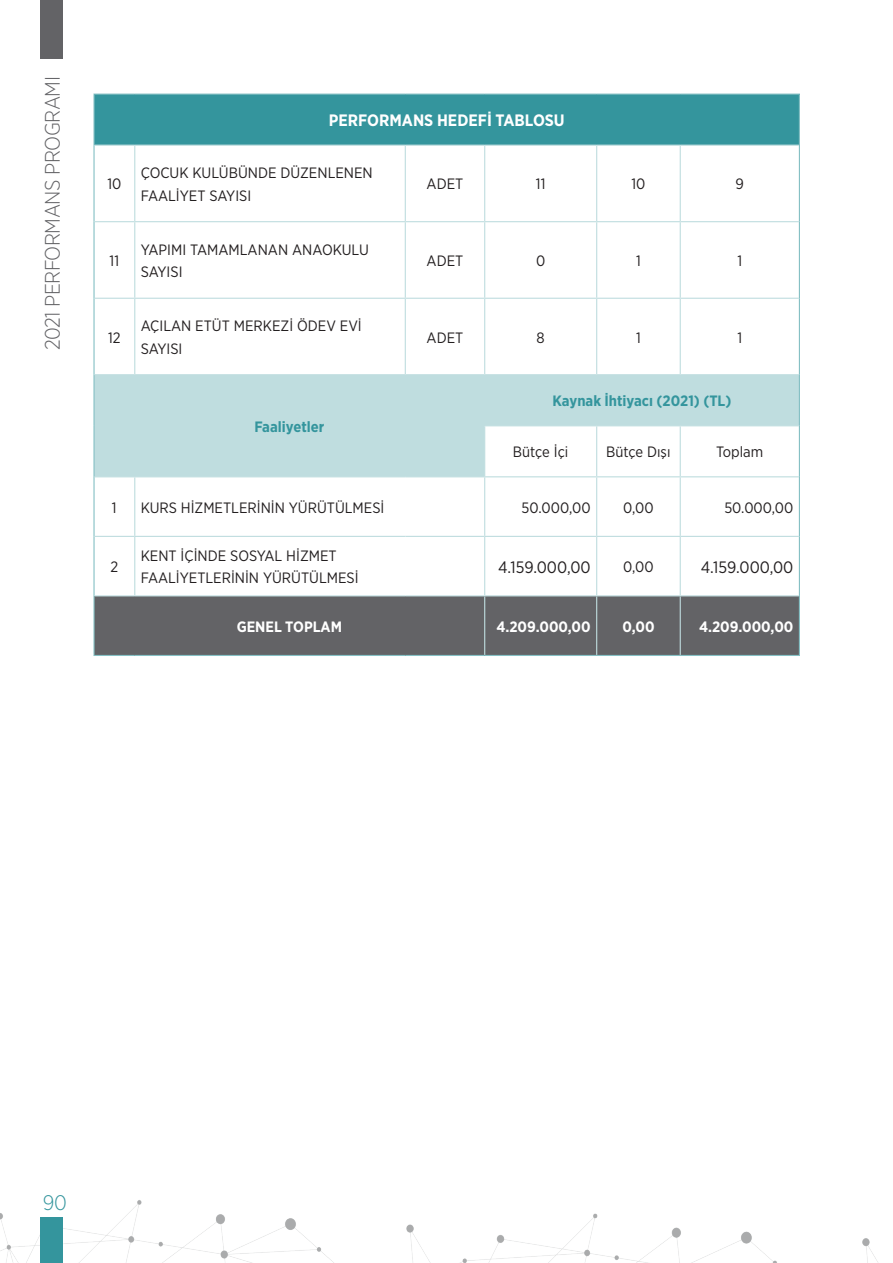
<style>
.page{position:relative;width:893px;height:1263px;background:#fff}
.page>*{position:absolute;margin:0;border:0;box-sizing:border-box;transform-origin:0 0}
.t1{font:300 21px "Gotham Narrow";letter-spacing:-.02em;color:#636366}
.t2{font:300 21px "Gotham Narrow";color:#34959d}
.t3{font:16.5px "Gotham Narrow";color:#231f20}
.t4{font:700 16.5px "Gotham Narrow";color:#fff}
.t5{font:15px/22.5px "Gotham Narrow";color:#231f20}
.t6{font:700 15px "Gotham Narrow";color:#fff}
.t7{font:700 15px "Gotham Narrow";color:#34959d}
</style>
<div class="page">
<div style="left:40px;top:1217px;width:23px;height:46px;background:#34959d"></div>
<div style="left:40px;top:0;width:23px;height:59px;background:#636366"></div>
<div style="left:94px;top:94px;width:705px;height:51px;background:#34959d"></div>
<svg style="left:95px;top:146px;width:704px;height:228px"></svg>
<div style="left:95px;top:375px;width:704px;height:51px;background:#bfdddf"></div>
<svg style="left:95px;top:426px;width:704px;height:169px"></svg>
<div style="left:94px;top:596px;width:391px;height:59px;background:#636366"></div>
<div style="left:485px;top:596px;width:314px;height:59px;background:#636366"></div>
<hr style="left:93px;top:94px;width:42px;height:1px;background:#85c0c4">
<hr style="left:93px;top:95px;width:2px;height:50px;background:#85c0c4">
<hr style="left:135px;top:94px;width:270px;height:1px;background:#85c0c4">
<hr style="left:405px;top:94px;width:80px;height:1px;background:#85c0c4">
<hr style="left:485px;top:94px;width:112px;height:1px;background:#85c0c4">
<hr style="left:597px;top:94px;width:83px;height:1px;background:#85c0c4">
<hr style="left:680px;top:94px;width:120px;height:1px;background:#85c0c4">
<hr style="left:799px;top:95px;width:1px;height:50px;background:#85c0c4">
<hr style="left:93px;top:145px;width:2px;height:77px;background:#85c0c4">
<hr style="left:799px;top:145px;width:1px;height:77px;background:#85c0c4">
<hr style="left:93px;top:222px;width:2px;height:76px;background:#85c0c4">
<hr style="left:799px;top:222px;width:1px;height:76px;background:#85c0c4">
<hr style="left:93px;top:298px;width:2px;height:77px;background:#85c0c4">
<hr style="left:799px;top:298px;width:1px;height:77px;background:#85c0c4">
<hr style="left:93px;top:375px;width:2px;height:51px;background:#85c0c4">
<hr style="left:799px;top:375px;width:1px;height:51px;background:#85c0c4">
<hr style="left:93px;top:426px;width:2px;height:51px;background:#85c0c4">
<hr style="left:799px;top:426px;width:1px;height:51px;background:#85c0c4">
<hr style="left:93px;top:477px;width:2px;height:59px;background:#85c0c4">
<hr style="left:799px;top:477px;width:1px;height:59px;background:#85c0c4">
<hr style="left:93px;top:536px;width:2px;height:60px;background:#85c0c4">
<hr style="left:799px;top:536px;width:1px;height:60px;background:#85c0c4">
<hr style="left:93px;top:596px;width:2px;height:59px;background:#85c0c4">
<hr style="left:799px;top:596px;width:1px;height:59px;background:#85c0c4">
<hr style="left:93px;top:655px;width:42px;height:1px;background:#85c0c4">
<hr style="left:135px;top:655px;width:270px;height:1px;background:#85c0c4">
<hr style="left:405px;top:655px;width:80px;height:1px;background:#85c0c4">
<hr style="left:485px;top:655px;width:112px;height:1px;background:#85c0c4">
<hr style="left:597px;top:655px;width:83px;height:1px;background:#85c0c4">
<hr style="left:680px;top:655px;width:120px;height:1px;background:#85c0c4">
<hr style="left:95px;top:145px;width:40px;height:1px;background:#bfdddf">
<hr style="left:135px;top:145px;width:270px;height:1px;background:#bfdddf">
<hr style="left:134px;top:146px;width:1px;height:75px;background:#bfdddf">
<hr style="left:405px;top:145px;width:80px;height:1px;background:#bfdddf">
<hr style="left:405px;top:146px;width:1px;height:75px;background:#bfdddf">
<hr style="left:485px;top:145px;width:112px;height:1px;background:#bfdddf">
<hr style="left:484px;top:146px;width:1px;height:75px;background:#bfdddf">
<hr style="left:597px;top:145px;width:83px;height:1px;background:#bfdddf">
<hr style="left:596px;top:146px;width:1px;height:75px;background:#bfdddf">
<hr style="left:680px;top:145px;width:119px;height:1px;background:#bfdddf">
<hr style="left:680px;top:146px;width:1px;height:75px;background:#bfdddf">
<hr style="left:95px;top:221px;width:40px;height:1px;background:#bfdddf">
<hr style="left:135px;top:221px;width:270px;height:1px;background:#bfdddf">
<hr style="left:134px;top:222px;width:1px;height:76px;background:#bfdddf">
<hr style="left:405px;top:221px;width:80px;height:1px;background:#bfdddf">
<hr style="left:405px;top:222px;width:1px;height:76px;background:#bfdddf">
<hr style="left:485px;top:221px;width:112px;height:1px;background:#bfdddf">
<hr style="left:484px;top:222px;width:1px;height:76px;background:#bfdddf">
<hr style="left:597px;top:221px;width:83px;height:1px;background:#bfdddf">
<hr style="left:596px;top:222px;width:1px;height:76px;background:#bfdddf">
<hr style="left:680px;top:221px;width:119px;height:1px;background:#bfdddf">
<hr style="left:680px;top:222px;width:1px;height:76px;background:#bfdddf">
<hr style="left:95px;top:298px;width:40px;height:1px;background:#bfdddf">
<hr style="left:135px;top:298px;width:270px;height:1px;background:#bfdddf">
<hr style="left:134px;top:299px;width:1px;height:75px;background:#bfdddf">
<hr style="left:405px;top:298px;width:80px;height:1px;background:#bfdddf">
<hr style="left:405px;top:299px;width:1px;height:75px;background:#bfdddf">
<hr style="left:485px;top:298px;width:112px;height:1px;background:#bfdddf">
<hr style="left:484px;top:299px;width:1px;height:75px;background:#bfdddf">
<hr style="left:597px;top:298px;width:83px;height:1px;background:#bfdddf">
<hr style="left:596px;top:299px;width:1px;height:75px;background:#bfdddf">
<hr style="left:680px;top:298px;width:119px;height:1px;background:#bfdddf">
<hr style="left:680px;top:299px;width:1px;height:75px;background:#bfdddf">
<hr style="left:95px;top:374px;width:40px;height:1px;background:#bfdddf">
<hr style="left:135px;top:374px;width:270px;height:1px;background:#bfdddf">
<hr style="left:405px;top:374px;width:80px;height:1px;background:#bfdddf">
<hr style="left:485px;top:374px;width:112px;height:1px;background:#bfdddf">
<hr style="left:484px;top:375px;width:1px;height:50px;background:#bfdddf">
<hr style="left:597px;top:374px;width:83px;height:1px;background:#bfdddf">
<hr style="left:680px;top:374px;width:119px;height:1px;background:#bfdddf">
<hr style="left:484px;top:425px;width:113px;height:1px;background:#bfdddf">
<hr style="left:484px;top:426px;width:1px;height:50px;background:#bfdddf">
<hr style="left:597px;top:425px;width:83px;height:1px;background:#bfdddf">
<hr style="left:596px;top:426px;width:1px;height:50px;background:#bfdddf">
<hr style="left:680px;top:425px;width:119px;height:1px;background:#bfdddf">
<hr style="left:680px;top:426px;width:1px;height:50px;background:#bfdddf">
<hr style="left:95px;top:476px;width:40px;height:1px;background:#bfdddf">
<hr style="left:135px;top:476px;width:270px;height:1px;background:#bfdddf">
<hr style="left:134px;top:477px;width:1px;height:59px;background:#bfdddf">
<hr style="left:405px;top:476px;width:80px;height:1px;background:#bfdddf">
<hr style="left:485px;top:476px;width:112px;height:1px;background:#bfdddf">
<hr style="left:484px;top:477px;width:1px;height:59px;background:#bfdddf">
<hr style="left:597px;top:476px;width:83px;height:1px;background:#bfdddf">
<hr style="left:596px;top:477px;width:1px;height:59px;background:#bfdddf">
<hr style="left:680px;top:476px;width:119px;height:1px;background:#bfdddf">
<hr style="left:680px;top:477px;width:1px;height:59px;background:#bfdddf">
<hr style="left:95px;top:536px;width:40px;height:1px;background:#bfdddf">
<hr style="left:135px;top:536px;width:270px;height:1px;background:#bfdddf">
<hr style="left:134px;top:537px;width:1px;height:58px;background:#bfdddf">
<hr style="left:405px;top:536px;width:80px;height:1px;background:#bfdddf">
<hr style="left:485px;top:536px;width:112px;height:1px;background:#bfdddf">
<hr style="left:484px;top:537px;width:1px;height:58px;background:#bfdddf">
<hr style="left:597px;top:536px;width:83px;height:1px;background:#bfdddf">
<hr style="left:596px;top:537px;width:1px;height:58px;background:#bfdddf">
<hr style="left:680px;top:536px;width:119px;height:1px;background:#bfdddf">
<hr style="left:680px;top:537px;width:1px;height:58px;background:#bfdddf">
<hr style="left:95px;top:595px;width:40px;height:1px;background:#bfdddf">
<hr style="left:135px;top:595px;width:270px;height:1px;background:#bfdddf">
<hr style="left:405px;top:595px;width:80px;height:1px;background:#bfdddf">
<hr style="left:485px;top:595px;width:112px;height:1px;background:#bfdddf">
<hr style="left:484px;top:596px;width:1px;height:59px;background:#bfdddf">
<hr style="left:597px;top:595px;width:83px;height:1px;background:#bfdddf">
<hr style="left:596px;top:596px;width:1px;height:59px;background:#bfdddf">
<hr style="left:680px;top:595px;width:119px;height:1px;background:#bfdddf">
<hr style="left:680px;top:596px;width:1px;height:59px;background:#bfdddf">
<h1 class="t1" style="left:40px;top:350px;width:276px;rotate:-90deg">2021 PERFORMANS PROGRAMI</h1>
<p class="t5" style="left:107px;top:173px;width:15px">10</p>
<p class="t4" style="left:329px;top:110px;width:237px">PERFORMANS HEDEFİ TABLOSU</p>
<p class="t5" style="left:141px;top:161px;width:234px">ÇOCUK KULÜBÜNDE DÜZENLENEN<br>FAALİYET SAYISI</p>
<p class="t5" style="left:427px;top:173px;width:38px">ADET</p>
<p class="t5" style="left:536px;top:173px;width:11px">11</p>
<p class="t5" style="left:631px;top:173px;width:15px">10</p>
<p class="t5" style="left:736px;top:173px;width:10px">9</p>
<p class="t5" style="left:110px;top:249px;width:11px">11</p>
<p class="t5" style="left:141px;top:238px;width:230px">YAPIMI TAMAMLANAN ANAOKULU<br>SAYISI</p>
<p class="t5" style="left:427px;top:249px;width:38px">ADET</p>
<p class="t5" style="left:536px;top:249px;width:11px">0</p>
<p class="t5" style="left:636px;top:249px;width:6px">1</p>
<p class="t5" style="left:737px;top:249px;width:6px">1</p>
<p class="t5" style="left:108px;top:326px;width:14px">12</p>
<p class="t5" style="left:141px;top:314px;width:223px">AÇILAN ETÜT MERKEZİ ÖDEV EVİ<br>SAYISI</p>
<p class="t7" style="left:254px;top:417px;width:71px">Faaliyetler</p>
<p class="t5" style="left:427px;top:326px;width:38px">ADET</p>
<p class="t5" style="left:537px;top:326px;width:10px">8</p>
<p class="t5" style="left:636px;top:326px;width:6px">1</p>
<p class="t5" style="left:737px;top:326px;width:6px">1</p>
<p class="t7" style="left:553px;top:391px;width:180px">Kaynak İhtiyacı (2021) (TL)</p>
<p class="t5" style="left:513px;top:440px;width:57px">Bütçe İçi</p>
<p class="t5" style="left:606px;top:440px;width:66px">Bütçe Dışı</p>
<p class="t5" style="left:716px;top:440px;width:49px">Toplam</p>
<p class="t5" style="left:112px;top:496px;width:6px">1</p>
<p class="t5" style="left:141px;top:496px;width:245px">KURS HİZMETLERİNİN YÜRÜTÜLMESİ</p>
<p class="t5" style="left:522px;top:496px;width:70px">50.000,00</p>
<p class="t5" style="left:623px;top:496px;width:32px">0,00</p>
<p class="t5" style="left:724px;top:496px;width:70px">50.000,00</p>
<p class="t5" style="left:110px;top:555px;width:9px">2</p>
<p class="t5" style="left:141px;top:544px;width:219px">KENT İÇİNDE SOSYAL HİZMET<br>FAALİYETLERİNİN YÜRÜTÜLMESİ</p>
<p class="t3" style="left:498px;top:557px;width:94px">4.159.000,00</p>
<p class="t5" style="left:623px;top:555px;width:32px">0,00</p>
<p class="t3" style="left:701px;top:557px;width:94px">4.159.000,00</p>
<p class="t6" style="left:237px;top:617px;width:107px">GENEL TOPLAM</p>
<p class="t6" style="left:496px;top:617px;width:96px">4.209.000,00</p>
<p class="t6" style="left:622px;top:617px;width:34px">0,00</p>
<p class="t6" style="left:699px;top:617px;width:96px">4.209.000,00</p>
<h1 class="t2" style="left:43px;top:1189px;width:25px">90</h1>
</div>
